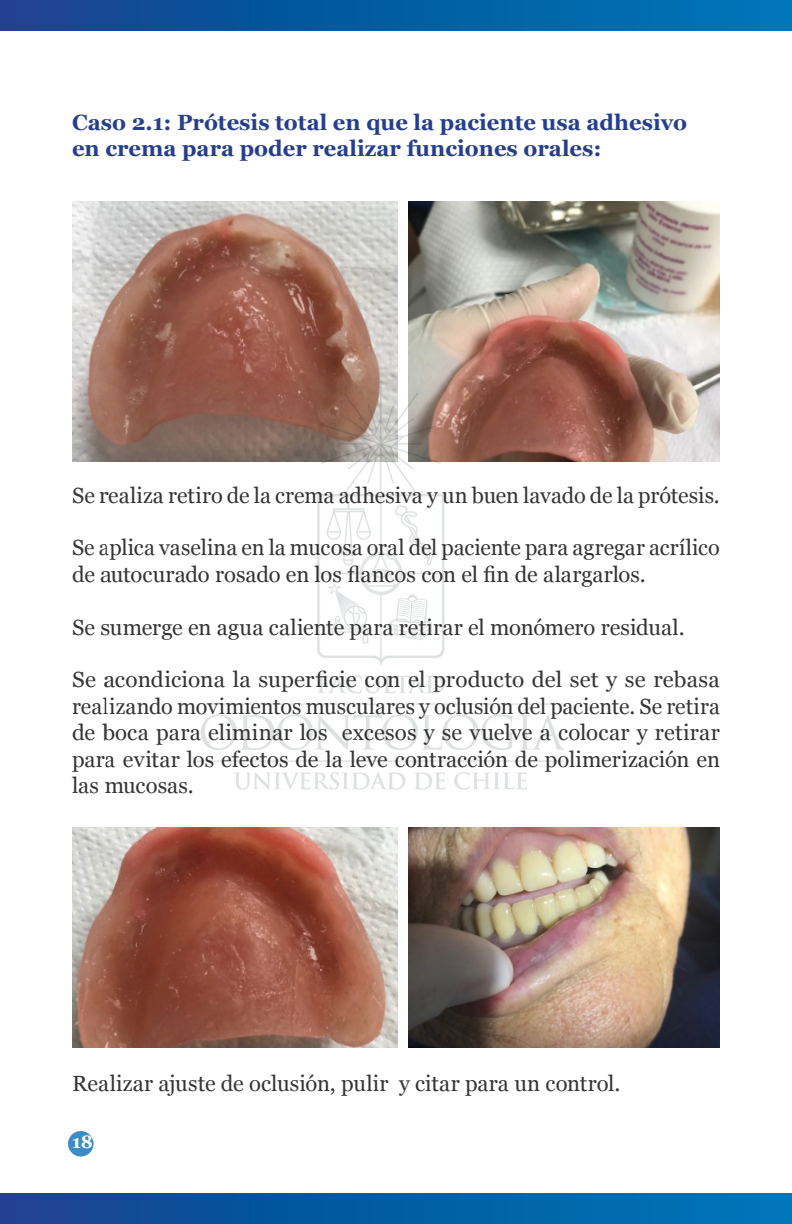
<style>
.page{position:relative;width:792px;height:1224px;background:#fff}
.page>*{position:absolute;margin:0;border:0;box-sizing:border-box;transform-origin:0 0}
.t1{font:22px/26.4px "Georgia";color:#363536}
.t2{font:700 22px/26.4px "Georgia";color:#253f8e}
.t3{font:700 18px "Georgia";color:#fff}
</style>
<div class="page">
<div style="left:68px;top:1131px;width:26px;height:26px;background:#3d8cc6;border-radius:50%"></div>
<img style="left:72px;top:202px;width:325px;height:260px">
<img style="left:72px;top:827px;width:325px;height:220px">
<img style="left:408px;top:202px;width:312px;height:260px">
<img style="left:408px;top:827px;width:312px;height:220px">
<svg style="left:0;top:0;width:792px;height:30px;background:#065ca3"></svg>
<svg style="left:0;top:1194px;width:792px;height:30px;background:#065ca3"></svg>
<img style="left:109px;top:356px;width:573px;height:434px">
<p class="t2" style="left:72px;top:108px;width:617px">Caso 2.1: Prótesis total en que la paciente usa adhesivo en crema para poder realizar funciones orales:</p>
<p class="t1" style="left:72px;top:481px;width:649px">Se realiza retiro de la crema adhesiva y un buen lavado de la prótesis.</p>
<p class="t1" style="left:72px;top:534px;width:649px">Se aplica vaselina en la mucosa oral del paciente para agregar acrílico de autocurado rosado en los flancos con el fin de alargarlos.</p>
<p class="t1" style="left:72px;top:613px;width:614px">Se sumerge en agua caliente para retirar el monómero residual.</p>
<p class="t1" style="left:72px;top:666px;width:650px;text-align:justify">Se acondiciona la superficie con el producto del set y se rebasa realizando movimientos musculares y oclusión del paciente. Se retira de boca para eliminar los excesos y se vuelve a colocar y retirar para evitar los efectos de la leve contracción de polimerización en las mucosas.</p>
<p class="t1" style="left:72px;top:1069px;width:550px">Realizar ajuste de oclusión, pulir y citar para un control.</p>
<p class="t3" style="left:72px;top:1128px;width:22px">18</p>
</div>
